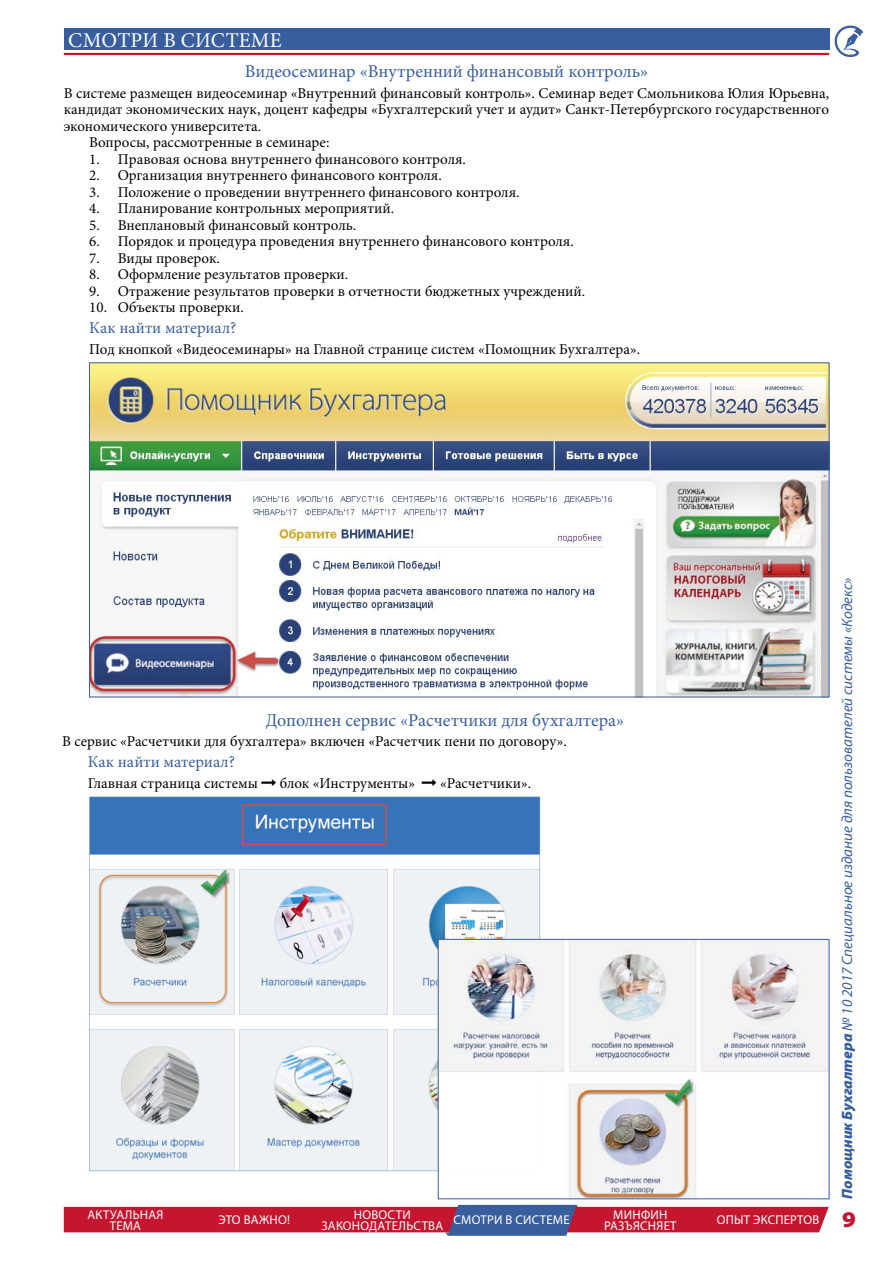
<style>
.page{position:relative;width:893px;height:1263px;background:#fff}
.page>*{position:absolute;margin:0;border:0;box-sizing:border-box;transform-origin:0 0}
.t1{font:900 semi-expanded 22.5px "Myriad Pro";color:#c5162f}
.t2{font:21px "Minion Pro";letter-spacing:.01em;color:#fff}
.t3{font:18px "Minion Pro";color:#385e9e}
.t4{font:16.5px "Minion Pro";color:#385e9e}
.t5{font:15px "Minion Pro";color:#000}
.t6{font:italic 15px "Myriad Pro";color:#385e9e}
.t7{font:12.75px/10.5px "Myriad Pro";letter-spacing:.02em;color:#fff;text-align:center}
.s1{font-weight:900}
</style>
<div class="page">
<svg style="left:834px;top:25px;width:29px;height:32px"></svg>
<div style="left:64px;top:29px;width:765px;height:21px;background:#385e9e"></div>
<hr style="left:64px;top:53px;width:765px;height:2px;background:#c5162f">
<svg style="left:64px;top:1205px;width:765px;height:31px;background:#b8445f"></svg>
<img style="left:91px;top:365px;width:736px;height:330px">
<svg style="left:89px;top:797px;width:451px;height:374px;fill:#eff2f5"></svg>
<img style="left:540px;top:941px;width:287px;height:256px">
<img style="left:440px;top:941px;width:100px;height:230px">
<div style="left:438px;top:939px;width:391px;height:260px;border:1px solid #385e9e"></div>
<h2 class="t2" style="left:68px;top:27px;width:215px">СМОТРИ В СИСТЕМЕ</h2>
<p class="t3" style="left:245px;top:60px;width:405px">Видеосеминар «Внутренний финансовый контроль»</p>
<p class="t5" style="left:64px;top:84px;width:767px">В системе размещен видеосеминар «Внутренний финансовый контроль». Семинар ведет Смольникова Юлия Юрьевна,</p>
<p class="t5" style="left:64px;top:100px;width:767px">кандидат экономических наук, доцент кафедры «Бухгалтерский учет и аудит» Санкт-Петербургского государственного</p>
<p class="t5" style="left:64px;top:117px;width:199px">экономического университета.</p>
<p class="t5" style="left:89px;top:133px;width:242px">Вопросы, рассмотренные в семинаре:</p>
<p class="t5" style="left:89px;top:150px;width:378px">1. Правовая основа внутреннего финансового контроля.</p>
<p class="t5" style="left:89px;top:166px;width:354px">2. Организация внутреннего финансового контроля.</p>
<p class="t5" style="left:89px;top:183px;width:432px">3. Положение о проведении внутреннего финансового контроля.</p>
<p class="t5" style="left:89px;top:199px;width:306px">4. Планирование контрольных мероприятий.</p>
<p class="t5" style="left:89px;top:216px;width:268px">5. Внеплановый финансовый контроль.</p>
<p class="t5" style="left:89px;top:232px;width:486px">6. Порядок и процедура проведения внутреннего финансового контроля.</p>
<p class="t5" style="left:89px;top:249px;width:132px">7. Виды проверок.</p>
<p class="t5" style="left:89px;top:265px;width:260px">8. Оформление результатов проверки.</p>
<p class="t5" style="left:89px;top:282px;width:498px">9. Отражение результатов проверки в отчетности бюджетных учреждений.</p>
<p class="t5" style="left:89px;top:298px;width:156px">10. Объекты проверки.</p>
<p class="t4" style="left:89px;top:318px;width:149px">Как найти материал?</p>
<p class="t5" style="left:89px;top:340px;width:552px">Под кнопкой «Видеосеминары» на Главной странице систем «Помощник Бухгалтера».</p>
<p class="t3" style="left:266px;top:709px;width:360px">Дополнен сервис «Расчетчики для бухгалтера»</p>
<p class="t5" style="left:62px;top:732px;width:506px">В сервис «Расчетчики для бухгалтера» включен «Расчетчик пени по договору».</p>
<p class="t4" style="left:88px;top:752px;width:149px">Как найти материал?</p>
<p class="t5" style="left:88px;top:774px;width:172px">Главная страница системы</p>
<p class="t5" style="left:280px;top:774px;width:137px">блок «Инструменты»</p>
<p class="t5" style="left:440px;top:774px;width:92px">«Расчетчики».</p>
<p class="t7" style="left:87px;top:1210px;width:77px">АКТУАЛЬНАЯ<br>ТЕМА</p>
<p class="t7" style="left:218px;top:1215px;width:73px">ЭТО ВАЖНО!</p>
<p class="t7" style="left:321px;top:1210px;width:250px;text-align:left;text-indent:33px">НОВОСТИ<br>ЗАКОНОДАТЕЛЬСТВА СМОТРИ В СИСТЕМЕ</p>
<p class="t7" style="left:604px;top:1210px;width:74px">МИНФИН<br>РАЗЪЯСНЯЕТ</p>
<p class="t7" style="left:717px;top:1215px;width:104px">ОПЫТ ЭКСПЕРТОВ</p>
<p class="t6" style="left:838px;top:1199px;width:623px;rotate:-90deg"><span class="s1">Помощник Бухгалтера</span> № 10 2017 Специальное издание для пользователей системы «Кодекс»</p>
<h1 class="t1" style="left:842px;top:1206px;width:15px">9</h1>
</div>
